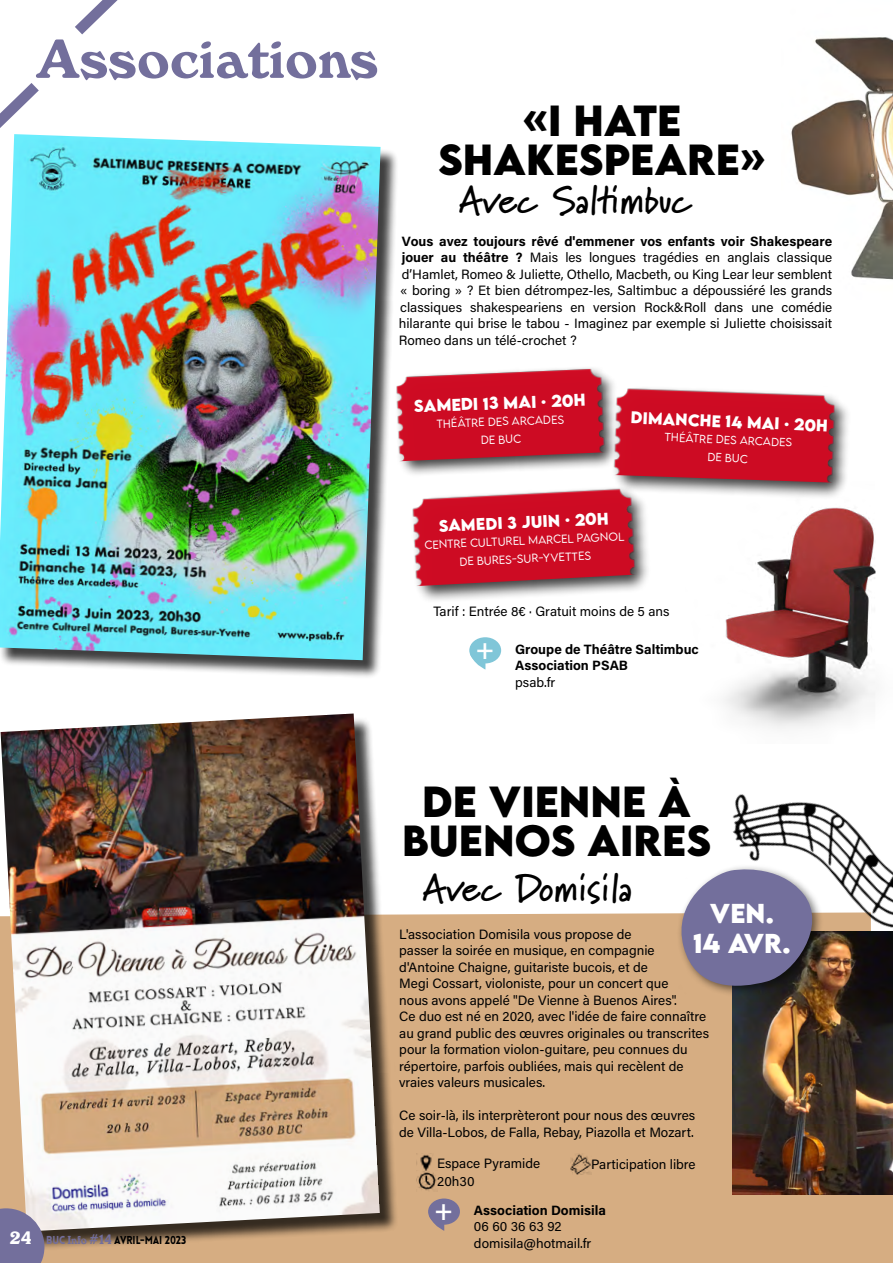
<style>
.page{position:relative;width:893px;height:1263px;background:#fff}
.page>*{position:absolute;margin:0;border:0;box-sizing:border-box;transform-origin:0 0}
.t1{font:54px "Windsor BT";color:#736f9c}
.t2{font:700 38.7px/38.7px "LEMONMILK";color:#000;text-align:center}
.t3{font:700 38.7px "Marydale";color:#000}
.t4{font:700 24.3px/29.7px "LEMONMILK";color:#fff;text-align:center}
.t5{font:700 15.3px "LEMONMILK";color:#fff}
.t6{font:700 15px "LEMONMILK";color:#fff}
.t7{font:13.5px/16.5px "Acumin Pro";color:#000}
.t8{font:700 13.5px/16.5px "Acumin Pro";color:#000}
.t9{font:900 11.25px "Lovelo";letter-spacing:-.015em;color:#000;scale:.9 1}
.t10{font:300 10.5px/18.1px "LEMONMILK";color:#fff;text-align:center}
.s1{font-weight:700}
.s2{font-family:"Windsor BT";font-weight:400;font-size:18px;color:#fff}
.s3{color:#736f9c}
.s4{font-family:"Windsor BT";font-weight:400;color:#736f9c}
.s5{font-family:"Windsor BT";font-weight:400;font-size:13.5px;color:#736f9c}
</style>
<div class="page">
<div style="left:0;top:137px;width:399px;height:542px;background:#000;opacity:.75"></div>
<img style="left:0;top:135px;width:381px;height:525px">
<img style="left:791px;top:37px;width:102px;height:243px">
<div style="left:393px;top:365px;width:227px;height:113px;background:#000;opacity:.75"></div>
<img style="left:353px;top:354px;width:267px;height:109px">
<img style="left:568px;top:374px;width:280px;height:110px">
<div style="left:409px;top:484px;width:242px;height:120px;background:#000;opacity:.75"></div>
<img style="left:366px;top:473px;width:315px;height:115px">
<div style="left:469px;top:637px;width:32px;height:26px;background:#80c6d8;border-radius:50%"></div>
<img style="left:685px;top:473px;width:191px;height:183px">
<div style="left:0;top:913px;width:733px;height:350px;background:#d6ad82"></div>
<div style="left:733px;top:1194px;width:160px;height:69px;background:#d6ad82"></div>
<img style="left:669px;top:656px;width:224px;height:453px">
<div style="left:4px;top:717px;width:395px;height:534px;background:#000;opacity:.75"></div>
<img style="left:1px;top:713px;width:379px;height:518px">
<img style="left:732px;top:932px;width:161px;height:262px">
<div style="left:676px;top:864px;width:148px;height:133px;background:#000;opacity:.53"></div>
<svg style="left:672px;top:862px;width:157px;height:130px"></svg>
<img style="left:416px;top:1154px;width:18px;height:17px">
<img style="left:416px;top:1171px;width:21px;height:20px">
<img style="left:570px;top:1154px;width:21px;height:20px">
<div style="left:428px;top:1198px;width:32px;height:27px;background:#736f9c;border-radius:50%"></div>
<svg style="left:0;top:1208px;width:44px;height:55px;background:#827da3"></svg>
<svg style="left:75px;top:0;width:43px;height:35px"></svg>
<svg style="left:0;top:83px;width:50px;height:122px"></svg>
<svg style="left:469px;top:643px;width:23px;height:26px"></svg>
<svg style="left:425px;top:1204px;width:26px;height:27px"></svg>
<h1 class="t1" style="left:36px;top:27px;width:345px">Associations</h1>
<h2 class="t2" style="left:438px;top:101px;width:329px">«I HATE<br>SHAKESPEARE»</h2>
<h2 class="t3" style="left:458px;top:177px;width:234px">Avec Saltimbuc</h2>
<p class="t7" style="left:399px;top:232px;width:435px;text-align:justify"><span class="s1">Vous avez toujours rêvé d'emmener vos enfants voir Shakespeare jouer au théâtre ?</span> Mais les longues tragédies en anglais classique d’Hamlet, Romeo &amp; Juliette, Othello, Macbeth, ou King Lear leur semblent « boring » ? Et bien détrompez-les, Saltimbuc a dépoussiéré les grands classiques shakespeariens en version Rock&amp;Roll dans une comédie hilarante qui brise le tabou - Imaginez par exemple si Juliette choisissait Romeo dans un télé-crochet ?</p>
<p class="t5" style="left:413px;top:396px;width:173px;rotate:-2deg">SAMEDI 13 MAI · 20H</p>
<p class="t10" style="left:436px;top:415px;width:129px;rotate:-2deg">Théâtre des arcades de buc</p>
<p class="t6" style="left:631px;top:406px;width:199px;rotate:3deg">DIMANCHE 14 MAI · 20H</p>
<p class="t10" style="left:665px;top:428px;width:129px;rotate:2deg">Théâtre des arcades de buc</p>
<p class="t6" style="left:438px;top:516px;width:171px;rotate:-3deg">SAMEDI 3 JUIN · 20H</p>
<p class="t10" style="left:424px;top:535px;width:201px;rotate:-2deg">centre culturel marcel pagnol de bures-sur-yvettes</p>
<p class="t7" style="left:433px;top:603px;width:238px">Tarif : Entrée 8€ · Gratuit moins de 5 ans</p>
<p class="t8" style="left:515px;top:640px;width:185px">Groupe de Théâtre Saltimbuc<br>Association PSAB</p>
<p class="t7" style="left:515px;top:673px;width:42px">psab.fr</p>
<p class="t9" style="left:10px;top:1233px;width:198px"><span class="s2">24</span> <span class="s3">BUC</span> <span class="s4">Info</span> <span class="s5">#14</span> AVRIL-MAI 2023</p>
<h2 class="t2" style="left:402px;top:783px;width:311px">DE VIENNE À<br>BUENOS AIRES</h2>
<h2 class="t3" style="left:422px;top:865px;width:212px">Avec Domisila</h2>
<p class="t7" style="left:399px;top:925px;width:311px">L'association Domisila vous propose de<br>passer la soirée en musique, en compagnie d'Antoine Chaigne, guitariste bucois, et de<br>Megi Cossart, violoniste, pour un concert que<br>nous avons appelé "De Vienne à Buenos Aires".<br>Ce duo est né en 2020, avec l'idée de faire connaître au grand public des œuvres originales ou transcrites pour la formation violon-guitare, peu connues du répertoire, parfois oubliées, mais qui recèlent de vraies valeurs musicales.</p>
<p class="t7" style="left:399px;top:1106px;width:297px">Ce soir-là, ils interprèteront pour nous des œuvres de Villa-Lobos, de Falla, Rebay, Piazolla et Mozart.</p>
<h3 class="t4" style="left:693px;top:899px;width:99px">VEN.<br>14 AVR.</h3>
<p class="t7" style="left:437px;top:1154px;width:105px;line-height:17.7px">Espace Pyramide<br>20h30</p>
<p class="t7" style="left:591px;top:1155px;width:106px">Participation libre</p>
<p class="t8" style="left:474px;top:1201px;width:133px">Association Domisila</p>
<p class="t7" style="left:474px;top:1218px;width:119px">06 60 36 63 92 domisila@hotmail.fr</p>
</div>
